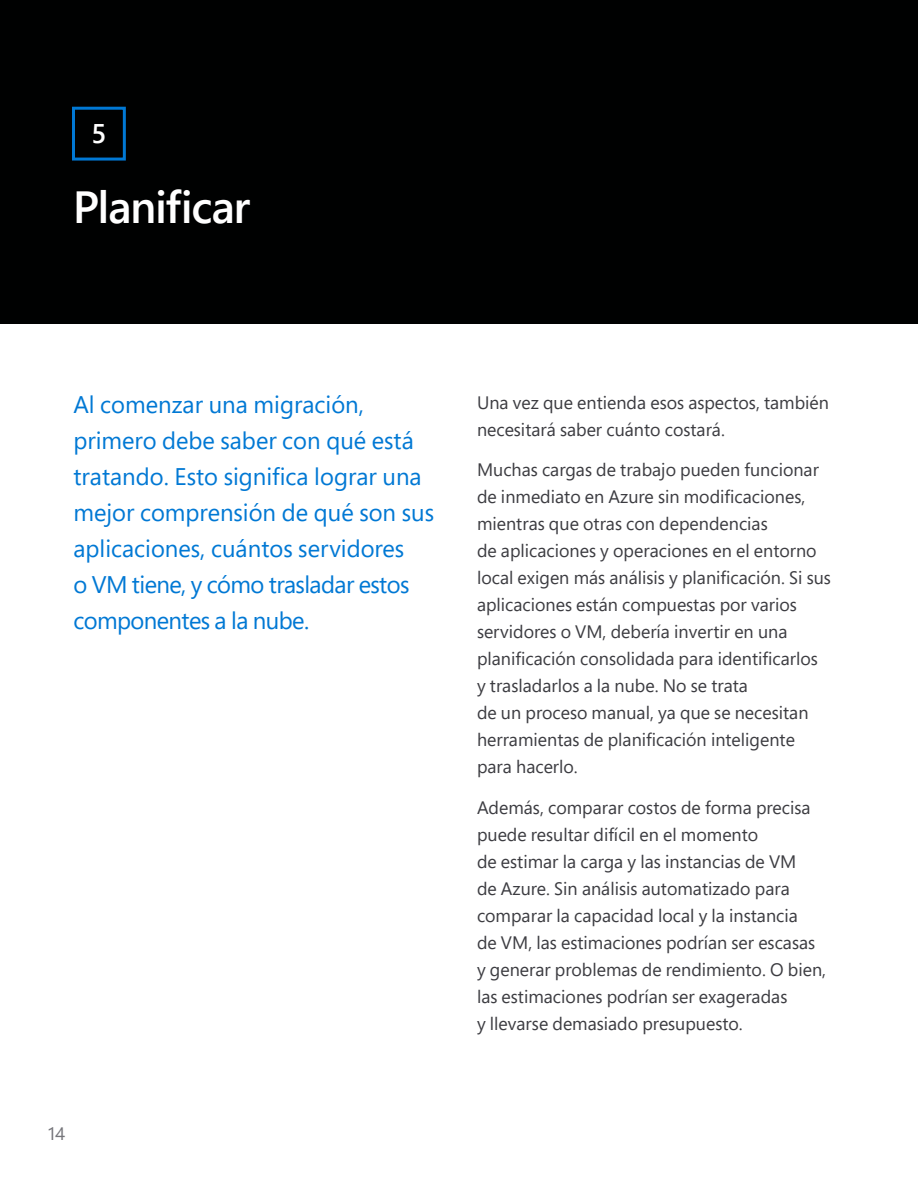
<style>
.page{position:relative;width:918px;height:1188px;background:#fff}
.page>*{position:absolute;margin:0;border:0;box-sizing:border-box;transform-origin:0 0}
.t1{font:600 45px "Segoe Pro";letter-spacing:-.025em;color:#fff}
.t2{font:600 27px "Segoe Pro";color:#fff}
.t3{font:24px/36px "Segoe Pro";color:#0078d4}
.t4{font:18px/27px "Segoe Pro";color:#3c3c41}
.t5{font:18px "Segoe Pro";color:#75757a}
</style>
<div class="page">
<div style="left:0;top:0;width:918px;height:324px;background:#000101"></div>
<div style="left:72px;top:107px;width:54px;height:54px;border:3px solid #0078d4"></div>
<h2 class="t2" style="left:91px;top:115px;width:16px">5</h2>
<h1 class="t1" style="left:73px;top:176px;width:179px">Planificar</h1>
<h3 class="t3" style="left:73px;top:386px;width:362px">Al comenzar una migración, primero debe saber con qué está tratando. Esto significa lograr una mejor comprensión de qué son sus aplicaciones, cuántos servidores<br>o VM tiene, y cómo trasladar estos componentes a la nube.</h3>
<p class="t5" style="left:48px;top:1121px;width:19px">14</p>
<p class="t4" style="left:477px;top:388px;width:354px">Una vez que entienda esos aspectos, también necesitará saber cuánto costará.</p>
<p class="t4" style="left:477px;top:456px;width:355px">Muchas cargas de trabajo pueden funcionar de inmediato en Azure sin modificaciones, mientras que otras con dependencias<br>de aplicaciones y operaciones en el entorno local exigen más análisis y planificación. Si sus aplicaciones están compuestas por varios servidores o VM, debería invertir en una planificación consolidada para identificarlos y trasladarlos a la nube. No se trata<br>de un proceso manual, ya que se necesitan herramientas de planificación inteligente para hacerlo.</p>
<p class="t4" style="left:477px;top:793px;width:351px">Además, comparar costos de forma precisa puede resultar difícil en el momento<br>de estimar la carga y las instancias de VM<br>de Azure. Sin análisis automatizado para comparar la capacidad local y la instancia<br>de VM, las estimaciones podrían ser escasas y generar problemas de rendimiento. O bien, las estimaciones podrían ser exageradas<br>y llevarse demasiado presupuesto.</p>
</div>
